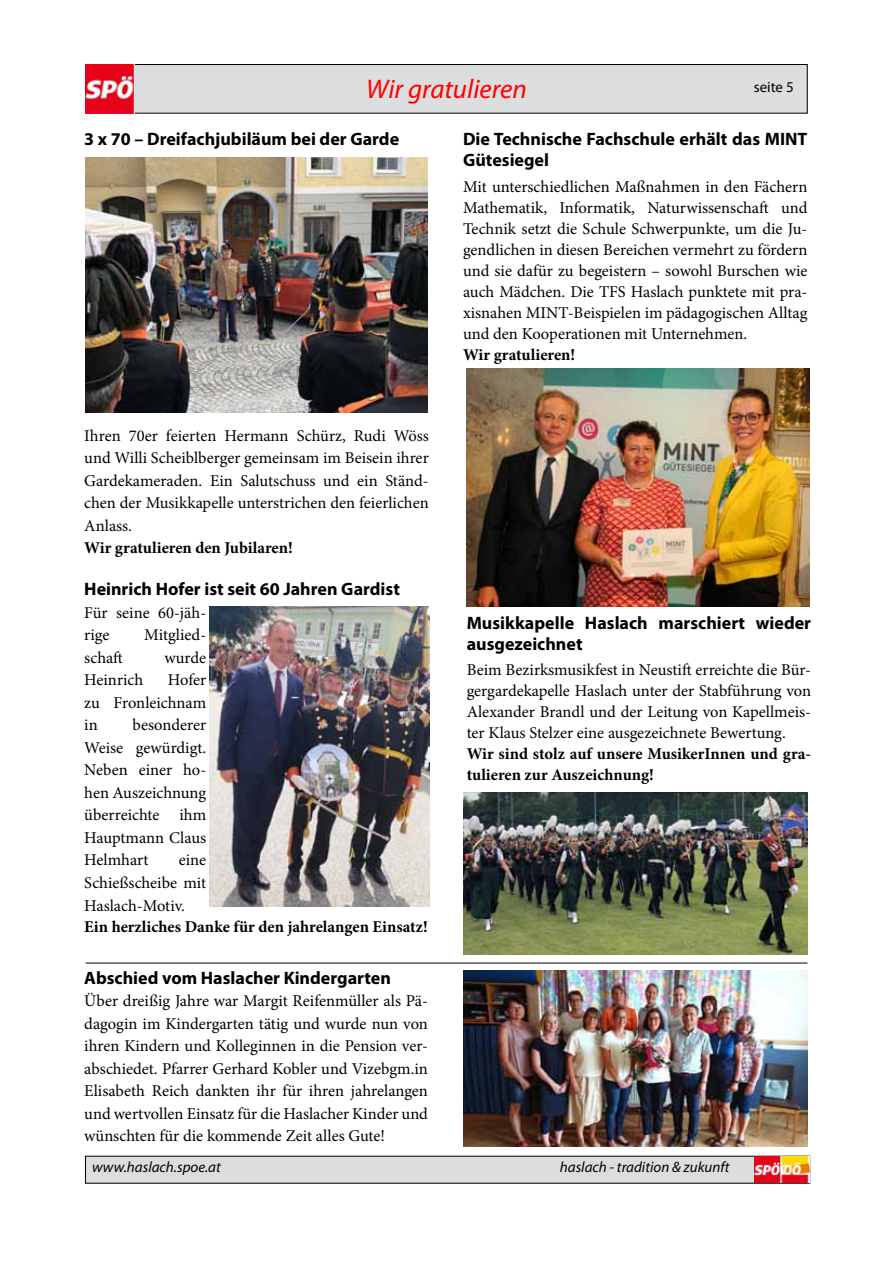
<style>
.page{position:relative;width:893px;height:1263px;background:#fff}
.page>*{position:absolute;margin:0;border:0;box-sizing:border-box;transform-origin:0 0}
.t1{font:italic 27px "Myriad Pro";color:#f00}
.t2{font:700 18px/21px "Myriad Pro";color:#000}
.t3{font:16.5px/22.5px "Minion Pro";color:#000;text-align:justify}
.t4{font:700 16.5px/21px "Minion Pro";color:#000}
.t5{font:italic 15px "Myriad Pro";color:#000}
.t6{font:15px "Myriad Pro";color:#000}
</style>
<div class="page">
<div style="left:86px;top:64px;width:721px;height:49px;background:#dcddde"></div>
<div style="left:86px;top:64px;width:721px;height:49px;border:1px solid #000"></div>
<div style="left:85px;top:1156px;width:725px;height:27px;background:#dcddde"></div>
<img style="left:754px;top:1156px;width:55px;height:26px">
<img style="left:85px;top:65px;width:49px;height:48px">
<img style="left:209px;top:606px;width:220px;height:301px">
<img style="left:467px;top:369px;width:342px;height:237px">
<img style="left:463px;top:792px;width:344px;height:162px">
<img style="left:85px;top:157px;width:342px;height:255px">
<img style="left:463px;top:970px;width:345px;height:176px">
<hr style="left:86px;top:963px;width:721px;height:1px;background:#000">
<h1 class="t1" style="left:366px;top:72px;width:162px">Wir gratulieren</h1>
<p class="t2" style="left:84px;top:128px;width:316px">3 x 70 – Dreifachjubiläum bei der Garde</p>
<p class="t6" style="left:754px;top:78px;width:42px">seite 5</p>
<p class="t2" style="left:463px;top:128px;width:346px">Die Technische Fachschule erhält das MINT<br>Gütesiegel</p>
<p class="t3" style="left:463px;top:176px;width:346px;line-height:21px">Mit unterschiedlichen Maßnahmen in den Fächern Mathematik, Informatik, Naturwissenschaft und Technik setzt die Schule Schwerpunkte, um die Ju&shy;gendlichen in diesen Bereichen vermehrt zu fördern und sie dafür zu begeistern – sowohl Burschen wie auch Mädchen. Die TFS Haslach punktete mit pra&shy;xisnahen MINT-Beispielen im pädagogischen Alltag und den Kooperationen mit Unternehmen.</p>
<p class="t4" style="left:463px;top:344px;width:114px">Wir gratulieren!</p>
<p class="t3" style="left:84px;top:424px;width:346px">Ihren 70er feierten Hermann Schürz, Rudi Wöss und Willi Scheiblberger gemeinsam im Beisein ihrer Gardekameraden. Ein Salutschuss und ein Ständ&shy;chen der Musikkapelle unterstrichen den feierlichen Anlass.</p>
<p class="t4" style="left:84px;top:537px;width:210px">Wir gratulieren den Jubilaren!</p>
<p class="t2" style="left:84px;top:578px;width:317px">Heinrich Hofer ist seit 60 Jahren Gardist</p>
<p class="t3" style="left:84px;top:601px;width:123px">Für seine 60-jäh&shy;rige</p>
<p class="t3" style="left:144px;top:624px;width:64px">Mitglied-</p>
<p class="t3" style="left:84px;top:646px;width:40px">schaft</p>
<p class="t3" style="left:165px;top:646px;width:43px">wurde</p>
<p class="t3" style="left:84px;top:669px;width:61px">Heinrich</p>
<p class="t3" style="left:84px;top:669px;width:123px;text-indent:84px">Hofer zu Fronleichnam in</p>
<p class="t3" style="left:84px;top:714px;width:123px;text-indent:48px">besonderer Weise gewürdigt.<br>Neben einer ho&shy;hen Auszeichnung überreichte ihm Hauptmann Claus Helmhart</p>
<p class="t3" style="left:84px;top:849px;width:123px;text-indent:94px">eine Schießscheibe mit Haslach-Motiv.</p>
<p class="t4" style="left:84px;top:915px;width:345px">Ein herzliches Danke für den jahrelangen Einsatz!</p>
<p class="t2" style="left:84px;top:967px;width:308px">Abschied vom Haslacher Kindergarten</p>
<p class="t3" style="left:84px;top:990px;width:345px">Über dreißig Jahre war Margit Reifenmüller als Pä&shy;dagogin im Kindergarten tätig und wurde nun von ihren Kindern und Kolleginnen in die Pension ver&shy;abschiedet. Pfarrer Gerhard Kobler und Vizebgm.in Elisabeth Reich dankten ihr für ihren jahrelangen und wertvollen Einsatz für die Haslacher Kinder und wünschten für die kommende Zeit alles Gute!</p>
<p class="t2" style="left:467px;top:612px;width:346px">Musikkapelle Haslach marschiert wieder ausgezeichnet</p>
<p class="t3" style="left:467px;top:660px;width:346px;line-height:21px">Beim Bezirksmusikfest in Neustift erreichte die Bür&shy;gergardekapelle Haslach unter der Stabführung von Alexander Brandl und der Leitung von Kapellmeis&shy;ter Klaus Stelzer eine ausgezeichnete Bewertung.</p>
<p class="t4" style="left:467px;top:743px;width:346px">Wir sind stolz auf unsere MusikerInnen und gra&shy;tulieren zur Auszeichnung!</p>
<p class="t5" style="left:92px;top:1158px;width:130px">www.haslach.spoe.at</p>
<p class="t5" style="left:560px;top:1158px;width:171px">haslach - tradition &amp; zukunft</p>
</div>
